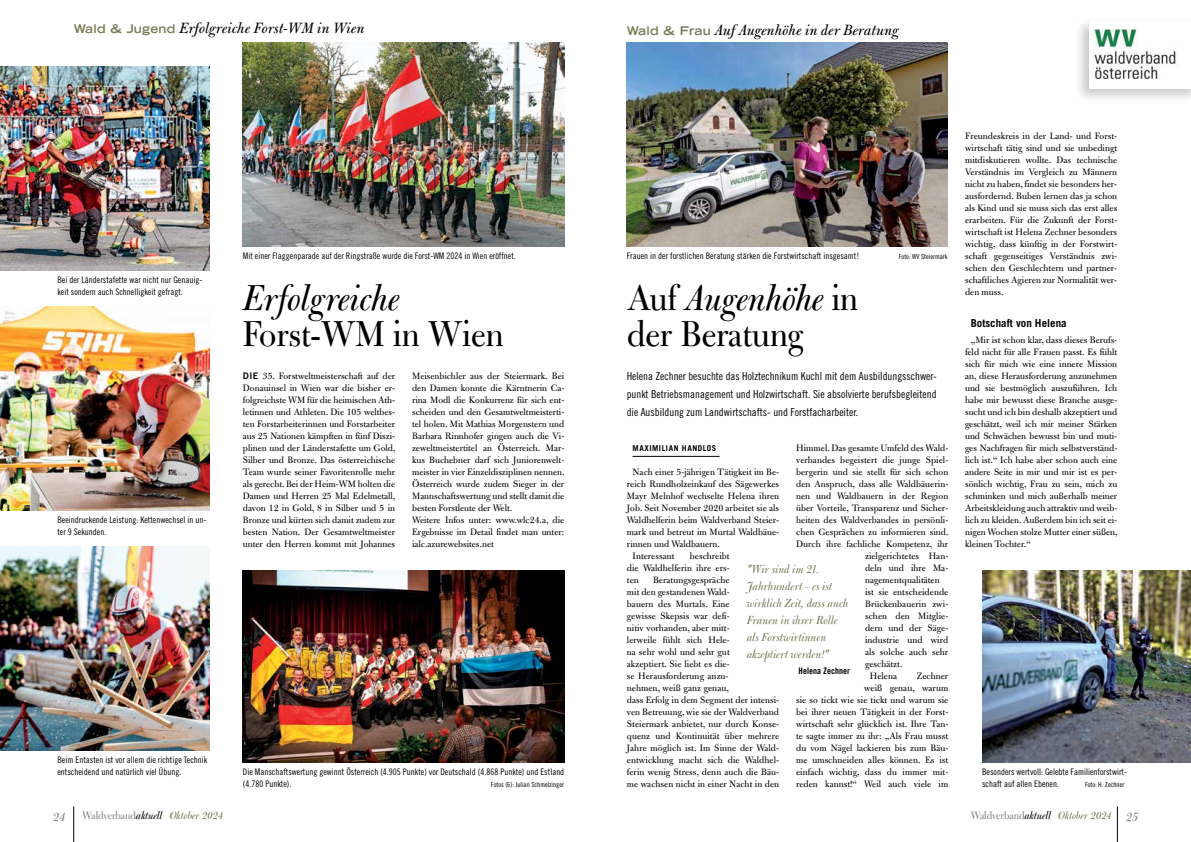
<style>
.page{position:relative;width:1191px;height:842px;background:#fff}
.page>*{position:absolute;margin:0;border:0;box-sizing:border-box;transform-origin:0 0}
.t1{font:40px "Bulmer MT Std Italic Display";letter-spacing:.005em;color:#000}
.t2{font:40px "Bulmer MT Std Display";letter-spacing:.005em;color:#000}
.t3{font:italic 16px "Bulmer MT Std";color:#000}
.t4{font:13px/17px "Bulmer MT Std Italic Display";letter-spacing:.005em;color:#7a7b59}
.t5{font:12px "Bulmer MT Std Display";color:#808285}
.t6{font:11px/18px "Trade Gothic LT Std Cn 18";color:#000;text-align:justify}
.t7{font:700 11px "Trade Gothic LT Std";color:#000}
.t8{font:10px/12px "Bulmer MT Std";letter-spacing:.005em;color:#000;text-align:justify}
.t9{font:9px/12px "Trade Gothic LT Std Cn 18";color:#000}
.t10{font:9px "Trade Gothic LT Std Bd Cn 20";color:#000}
.t11{font:700 8px "Trade Gothic LT Std";letter-spacing:.07em;color:#000}
.t12{font:7px "Trade Gothic LT Std Cn 18";color:#000}
.s1{font-family:"Trade Gothic LT Std";font-weight:700;font-style:normal;font-stretch:expanded;font-size:12px;color:#7a7b59}
.s2{font-family:"Trade Gothic LT Std Bd 2";font-size:9px}
.s3{font-family:"Bulmer MT Std Display"}
.s4{font-family:"Bulmer MT Std Italic Display";font-size:14px}
.s5{font-family:"Bulmer MT Std Italic Display";color:#000}
.s6{font-family:"Bulmer MT Std Italic Display";color:#7a7b59}
</style>
<div class="page">
<hr style="left:74px;top:806px;width:1px;height:36px;background:#000">
<hr style="left:1117px;top:806px;width:1px;height:36px;background:#000">
<div style="left:1074px;top:17px;width:117px;height:86px;background:#000;opacity:.21"></div>
<div style="left:1089px;top:21px;width:102px;height:67px;background:#fff"></div>
<img style="left:1093px;top:30px;width:84px;height:49px">
<img style="left:0;top:67px;width:210px;height:204px">
<img style="left:0;top:307px;width:210px;height:203px">
<img style="left:0;top:547px;width:210px;height:204px">
<img style="left:982px;top:571px;width:209px;height:192px">
<img style="left:243px;top:571px;width:321px;height:192px">
<img style="left:243px;top:43px;width:321px;height:204px">
<img style="left:626px;top:43px;width:322px;height:204px">
<hr style="left:632px;top:456px;width:87px;height:1px;background:#000">
<h2 class="t3" style="left:74px;top:19px;width:292px"><span class="s1">Wald &amp; Jugend</span> Erfolgreiche Forst-WM in Wien</h2>
<h2 class="t3" style="left:626px;top:21px;width:274px"><span class="s1">Wald &amp; Frau</span> Auf Augenhöhe in der Beratung</h2>
<p class="t9" style="left:57px;top:273px;width:146px">Bei der Länderstafette war nicht nur Genauig&shy;keit sondern auch Schnelligkeit gefragt.</p>
<p class="t9" style="left:57px;top:513px;width:150px">Beeindruckende Leistung: Kettenwechsel in un&shy;ter 9 Sekunden.</p>
<p class="t9" style="left:243px;top:249px;width:274px">Mit einer Flaggenparade auf der Ringstraße wurde die Forst-WM 2024 in Wien eröffnet.</p>
<h1 class="t1" style="left:243px;top:278px;width:158px">Erfolgreiche</h1>
<h1 class="t2" style="left:243px;top:314px;width:262px">Forst-WM in Wien</h1>
<p class="t8" style="left:243px;top:370px;width:154px"><span class="s2">Die</span> 35. Forstweltmeisterschaft auf der Donauinsel in Wien war die bisher er&shy;folgreichste WM für die heimischen Ath&shy;letinnen und Athleten. Die 105 weltbes&shy;ten Forstarbeiterinnen und Forstarbeiter aus 25 Nationen kämpften in fünf Diszi&shy;plinen und der Länderstafette um Gold, Silber und Bronze. Das österreichische Team wurde seiner Favoritenrolle mehr als gerecht. Bei der Heim-WM holten die Damen und Herren 25 Mal Edelmetall, davon 12 in Gold, 8 in Silber und 5 in Bronze und kürten sich damit zudem zur besten Nation. Der Gesamtweltmeister unter den Herren kommt mit Johannes</p>
<p class="t8" style="left:412px;top:370px;width:154px;text-align:left">Meisenbichler aus der Steiermark. Bei den Damen konnte die Kärntnerin Ca&shy;rina Modl die Konkurrenz für sich ent&shy;scheiden und den Gesamtweltmeisterti&shy;tel holen. Mit Mathias Morgenstern und Barbara Rinnhofer gingen auch die Vi&shy;zeweltmeistertitel an Österreich. Mar&shy;kus Buchebner darf sich Juniorenwelt&shy;meister in vier Einzeldisziplinen nennen.<br>Österreich wurde zudem Sieger in der Mannschaftswertung und stellt damit die besten Forstleute der Welt.<br>Weitere Infos unter: www.wlc24.a, die Ergebnisse im Detail findet man unter: ialc.azurewebsites.net</p>
<p class="t9" style="left:57px;top:753px;width:151px">Beim Entasten ist vor allem die richtige Technik entscheidend und natürlich viel Übung.</p>
<p class="t9" style="left:243px;top:765px;width:323px">Die Manschaftswertung gewinnt Österreich (4.905 Punkte) vor Deutschald (4.868 Punkte) und Estland (4.780 Punkte).</p>
<p class="t12" style="left:491px;top:780px;width:75px">Fotos (6): Julian Schmelzinger</p>
<p class="t9" style="left:627px;top:249px;width:234px">Frauen in der forstlichen Beratung stärken die Forstwirtschaft insgesamt!</p>
<p class="t12" style="left:899px;top:252px;width:50px">Foto: WV Steiermark</p>
<h1 class="t1" style="left:627px;top:278px;width:232px"><span class="s3">Auf</span> Augenhöhe <span class="s3">in</span></h1>
<h1 class="t2" style="left:627px;top:314px;width:178px">der Beratung</h1>
<p class="t6" style="left:626px;top:367px;width:311px">Helena Zechner besuchte das Holztechnikum Kuchl mit dem Ausbildungsschwer&shy;punkt Betriebsmanagement und Holzwirtschaft. Sie absolvierte berufsbegleitend die Ausbildung zum Landwirtschafts- und Forstfacharbeiter.</p>
<p class="t8" style="left:796px;top:442px;width:154px">Himmel. Das gesamte Umfeld des Wald-</p>
<p class="t8" style="left:796px;top:454px;width:154px">verbandes begeistert die junge Spiel-</p>
<p class="t8" style="left:796px;top:466px;width:154px">bergerin und sie stellt für sich schon</p>
<p class="t8" style="left:796px;top:478px;width:154px">den Anspruch, dass alle Waldbäuerin-</p>
<p class="t8" style="left:796px;top:490px;width:154px">nen und Waldbauern in der Region</p>
<p class="t8" style="left:796px;top:502px;width:154px">über Vorteile, Transparenz und Sicher-</p>
<p class="t8" style="left:796px;top:514px;width:154px">heiten des Waldverbandes in persönli-</p>
<p class="t8" style="left:796px;top:526px;width:154px">chen Gesprächen zu informieren sind.</p>
<p class="t8" style="left:796px;top:538px;width:154px">Durch ihre fachliche Kompetenz, ihr</p>
<p class="t8" style="left:865px;top:550px;width:85px">zielgerichtetes Han-</p>
<p class="t8" style="left:865px;top:562px;width:85px">deln und ihre Ma-</p>
<p class="t8" style="left:865px;top:574px;width:76px">nagementqualitäten</p>
<p class="t8" style="left:865px;top:586px;width:85px">ist sie entscheidende</p>
<p class="t8" style="left:865px;top:598px;width:85px">Brückenbauerin zwi-</p>
<p class="t8" style="left:865px;top:610px;width:85px">schen den Mitglie-</p>
<p class="t8" style="left:865px;top:622px;width:85px">dern und der Säge-</p>
<p class="t8" style="left:865px;top:634px;width:85px">industrie und wird</p>
<p class="t8" style="left:865px;top:646px;width:85px">als solche auch sehr</p>
<p class="t8" style="left:865px;top:658px;width:39px">geschätzt.</p>
<p class="t8" style="left:870px;top:670px;width:29px">Helena</p>
<p class="t11" style="left:632px;top:443px;width:84px">Maximi lian Handlos</p>
<p class="t8" style="left:632px;top:466px;width:148px">Nach einer 5-jährigen Tätigkeit im Be-</p>
<p class="t8" style="left:627px;top:478px;width:154px">reich Rundholzeinkauf des Sägewerkes</p>
<p class="t8" style="left:627px;top:490px;width:154px">Mayr Melnhof wechselte Helena ihren</p>
<p class="t8" style="left:627px;top:502px;width:154px">Job. Seit November 2020 arbeitet sie als</p>
<p class="t8" style="left:627px;top:514px;width:154px">Waldhelferin beim Waldverband Steier-</p>
<p class="t8" style="left:627px;top:526px;width:154px">mark und betreut im Murtal Waldbäue-</p>
<p class="t8" style="left:627px;top:538px;width:95px">rinnen und Waldbauern.</p>
<p class="t8" style="left:632px;top:550px;width:43px">Interessant</p>
<p class="t8" style="left:627px;top:550px;width:104px;text-indent:63px">beschreibt die Waldhelferin ihre ers&shy;ten</p>
<h3 class="t4" style="left:746px;top:561px;width:103px">"Wir sind im 21.<br>Jahrhundert – es ist wirklich Zeit, dass auch<br>Frauen in ihrer Rolle als Forstwirtinnen akzeptiert werden!"</h3>
<p class="t10" style="left:798px;top:665px;width:53px">Helena Zechner</p>
<p class="t8" style="left:627px;top:574px;width:154px;text-align:left;text-indent:26px">Beratungsgespräche<br>mit den gestandenen Wald-<br>bauern des Murtals. Eine<br>gewisse Skepsis war defi-<br>nitiv vorhanden, aber mitt-<br>lerweile fühlt sich Hele-<br>na sehr wohl und sehr gut<br>akzeptiert. Sie liebt es die-<br>se Herausforderung anzu-<br>nehmen, weiß ganz genau,<br>dass Erfolg in dem Segment der intensi&shy;ven Betreuung, wie sie der Waldverband<br>Steiermark anbietet, nur durch Konse&shy;quenz und Kontinuität über mehrere<br>Jahre möglich ist. Im Sinne der Wald&shy;entwicklung macht sich die Waldhel&shy;ferin wenig Stress, denn auch die Bäu&shy;me wachsen nicht in einer Nacht in den</p>
<p class="t8" style="left:796px;top:670px;width:154px;text-align:right">Zechner<br>weiß genau, warum<br>sie so tickt wie sie tickt und warum sie bei ihrer neuen Tätigkeit in der Forst&shy;wirtschaft sehr glücklich ist. Ihre Tan&shy;te sagte immer zu ihr: „Als Frau musst du vom Nägel lackieren bis zum Bäu&shy;me umschneiden alles können. Es ist einfach wichtig, dass du immer mit&shy;reden kannst!“ Weil auch viele im</p>
<p class="t8" style="left:965px;top:130px;width:154px">Freundeskreis in der Land- und Forst&shy;wirtschaft tätig sind und sie unbedingt mitdiskutieren wollte. Das technische Verständnis im Vergleich zu Männern nicht zu haben, findet sie besonders her&shy;ausfordernd. Buben lernen das ja schon als Kind und sie muss sich das erst alles erarbeiten. Für die Zukunft der Forst&shy;wirtschaft ist Helena Zechner besonders wichtig, dass künftig in der Forstwirt&shy;schaft gegenseitiges Verständnis zwi&shy;schen den Geschlechtern und partner&shy;schaftliches Agieren zur Normalität wer&shy;den muss.</p>
<p class="t7" style="left:970px;top:316px;width:97px">Botschaft von Helena</p>
<p class="t8" style="left:965px;top:334px;width:154px;text-indent:6px">„Mir ist schon klar, dass dieses Berufs&shy;feld nicht für alle Frauen passt. Es fühlt sich für mich wie eine innere Mission an, diese Herausforderung anzunehmen und sie bestmöglich auszuführen. Ich habe mir bewusst diese Branche ausge&shy;sucht und ich bin deshalb akzeptiert und geschätzt, weil ich mir meiner Stärken und Schwächen bewusst bin und muti&shy;ges Nachfragen für mich selbstverständ&shy;lich ist.“ Ich habe aber schon auch eine andere Seite in mir und mir ist es per&shy;sönlich wichtig, Frau zu sein, mich zu schminken und mich außerhalb meiner Arbeitskleidung auch attraktiv und weib&shy;lich zu kleiden. Außerdem bin ich seit ei&shy;nigen Wochen stolze Mutter einer süßen, kleinen Tochter.“</p>
<p class="t9" style="left:982px;top:765px;width:146px">Besonders wertvoll: Gelebte Familienforstwirt&shy;schaft auf allen Ebenen.</p>
<p class="t12" style="left:1085px;top:780px;width:41px">Foto: H. Zechner</p>
<p class="t5" style="left:53px;top:810px;width:171px"><span class="s4">24</span> Waldverband<span class="s5">aktuell</span> <span class="s6">Oktober 2024</span></p>
<p class="t5" style="left:970px;top:810px;width:169px">Waldverband<span class="s5">aktuell</span> <span class="s6">Oktober 2024</span> <span class="s4">25</span></p>
</div>
